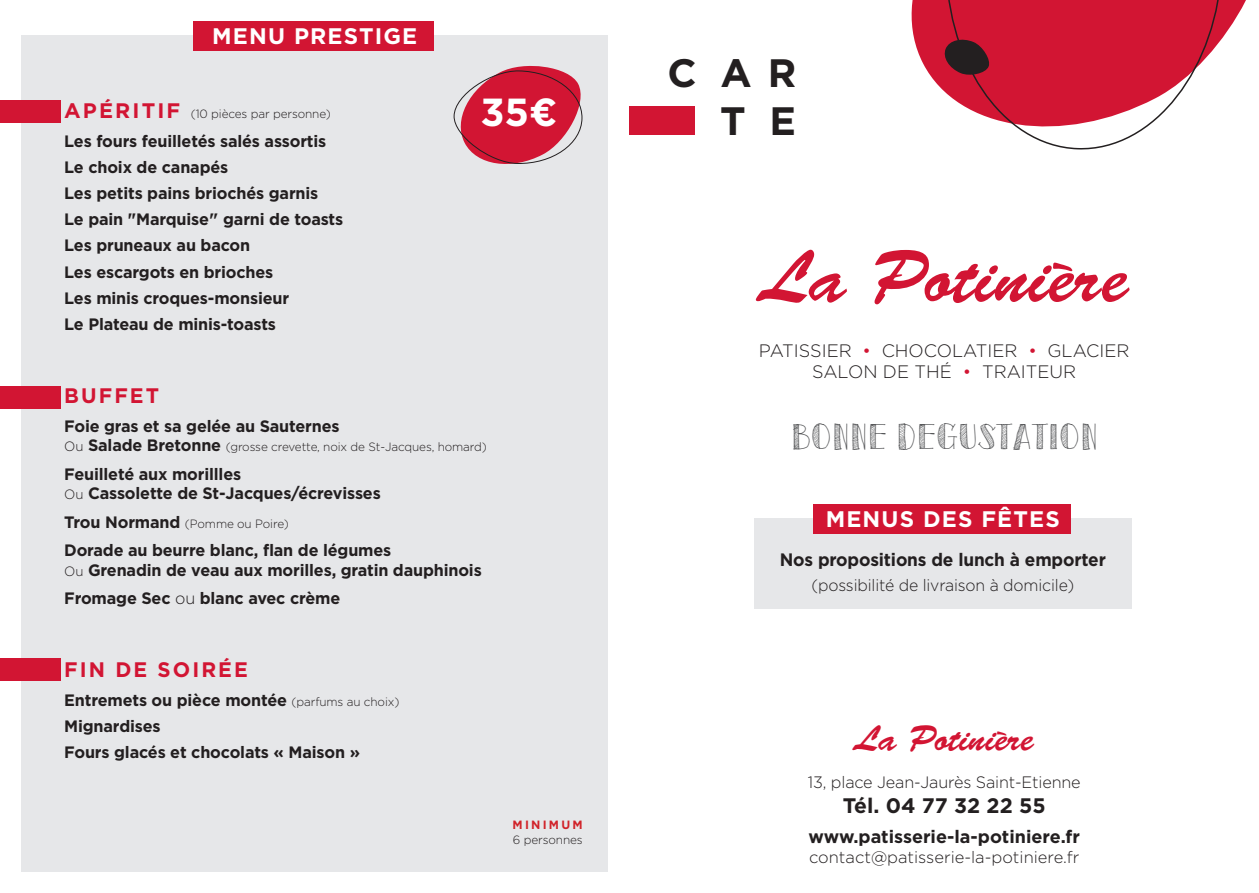
<style>
.page{position:relative;width:1259px;height:893px;background:#fff}
.page>*{position:absolute;margin:0;border:0;box-sizing:border-box;transform-origin:0 0}
.t1{font:73.05px "Brush Script";color:#d21533}
.t2{font:700 39.6px/47.5px "Gotham";letter-spacing:.6em;color:#231f20}
.t3{font:700 39.15px "Gotham";color:#fff}
.t4{font:36px "Sketch Toronto";color:#57585a}
.t5{font:35.55px "Brush Script";color:#d21533}
.t6{font:700 22.5px "Gotham";letter-spacing:.05em;color:#fff}
.t7{font:700 21px "Gotham";letter-spacing:.1em;color:#d21533}
.t8{font:700 21px "Gotham";color:#231f20}
.t9{font:300 18px/21.6px "Gotham";color:#231f20;text-align:center}
.t10{font:700 18px "Gotham";letter-spacing:-.01em;color:#231f20;scale:.96 1}
.t11{font:700 18px "Gotham";letter-spacing:-.01em;color:#231f20}
.t12{font:700 16.5px/26.2px "Gotham";letter-spacing:-.01em;color:#231f20}
.t13{font:300 16.5px "Gotham";letter-spacing:-.01em;color:#231f20}
.t14{font:300 16.5px "Gotham";letter-spacing:-.01em;color:#231f20;scale:.96 1}
.t15{font:300 12px "Gotham";letter-spacing:-.01em;color:#231f20}
.t16{font:700 12px "Gotham";letter-spacing:.19em;color:#d1232a}
.s1{font-weight:700;font-size:21px;color:#d21533}
.s2{font-size:13.5px}
.s3{font-weight:700;font-size:16.5px}
.s4{font-weight:300;font-size:13.5px}
.s5{font-weight:300}
.s6{font-weight:300;font-size:12px}
.s7{color:#d21533}
</style>
<div class="page">
<div style="left:754px;top:519px;width:377px;height:90px;background:#e6e7e9"></div>
<svg style="left:911px;top:0;width:335px;height:88px"></svg>
<div style="left:813px;top:504px;width:257px;height:30px;background:#d21533"></div>
<svg style="left:941px;top:0;width:283px;height:150px"></svg>
<div style="left:629px;top:106px;width:66px;height:28px;background:#d21533"></div>
<div style="left:21px;top:35px;width:587px;height:837px;background:#e6e7e9"></div>
<div style="left:0;top:100px;width:61px;height:23px;background:#d21533"></div>
<div style="left:0;top:386px;width:61px;height:23px;background:#d21533"></div>
<div style="left:0;top:658px;width:61px;height:23px;background:#d21533"></div>
<svg style="left:453px;top:65px;width:130px;height:99px"></svg>
<div style="left:193px;top:21px;width:241px;height:30px;background:#d21533"></div>
<h3 class="t6" style="left:212px;top:21px;width:206px">MENU PRESTIGE</h3>
<p class="t15" style="left:64px;top:107px;width:268px"><span class="s1">APÉRITIF</span> (10 pièces par personne)</p>
<p class="t12" style="left:64px;top:128px;width:280px">Les fours feuilletés salés assortis<br>Le choix de canapés<br>Les petits pains briochés garnis<br>Le pain "Marquise" garni de toasts<br>Les pruneaux au bacon<br>Les escargots en brioches<br>Les minis croques-monsieur<br>Le Plateau de minis-toasts</p>
<h3 class="t3" style="left:480px;top:86px;width:78px">35€</h3>
<p class="t7" style="left:64px;top:382px;width:96px">BUFFET</p>
<p class="t12" style="left:64px;top:412px;width:277px">Foie gras et sa gelée au Sauternes</p>
<p class="t15" style="left:64px;top:440px;width:424px"><span class="s2">Ou</span> <span class="s3">Salade Bretonne</span> (grosse crevette, noix de St-Jacques, homard)</p>
<p class="t12" style="left:64px;top:464px;width:318px;line-height:19.8px">Feuilleté aux morillles<br><span class="s4">Ou</span> Cassolette de St-Jacques/écrevisses</p>
<p class="t15" style="left:64px;top:516px;width:226px"><span class="s3">Trou Normand</span> (Pomme ou Poire)</p>
<p class="t12" style="left:64px;top:540px;width:419px;line-height:19.8px">Dorade au beurre blanc, flan de légumes<br><span class="s4">Ou</span> Grenadin de veau aux morilles, gratin dauphinois</p>
<p class="t12" style="left:64px;top:585px;width:278px">Fromage Sec <span class="s5">ou</span> blanc avec crème</p>
<p class="t7" style="left:64px;top:656px;width:185px">FIN DE SOIRÉE</p>
<p class="t12" style="left:64px;top:687px;width:337px">Entremets ou pièce montée <span class="s6">(parfums au choix)<br></span>Mignardises<br>Fours glacés et chocolats « Maison »</p>
<p class="t16" style="left:512px;top:817px;width:72px">MINIMUM</p>
<p class="t15" style="left:513px;top:832px;width:71px">6 personnes</p>
<h2 class="t2" style="left:667px;top:49px;width:130px">CAR<br>RTE</h2>
<h1 class="t1" style="left:760px;top:236px;width:372px">La Potinière</h1>
<p class="t9" style="left:759px;top:339px;width:372px">PATISSIER <span class="s7">•</span> CHOCOLATIER <span class="s7">•</span> GLACIER<br>SALON DE THÉ <span class="s7">•</span> TRAITEUR</p>
<h3 class="t4" style="left:791px;top:418px;width:309px">BONNE DEGUSTATION</h3>
<h3 class="t6" style="left:826px;top:504px;width:236px">MENUS DES FÊTES</h3>
<p class="t10" style="left:780px;top:548px;width:341px">Nos propositions de lunch à emporter</p>
<p class="t14" style="left:811px;top:574px;width:275px">(possibilité de livraison à domicile)</p>
<h3 class="t5" style="left:854px;top:719px;width:182px">La Potinière</h3>
<p class="t13" style="left:808px;top:771px;width:274px">13, place Jean-Jaurès Saint-Etienne</p>
<p class="t8" style="left:843px;top:791px;width:204px">Tél. 04 77 32 22 55</p>
<p class="t11" style="left:808px;top:825px;width:273px">www.patisserie-la-potiniere.fr</p>
<p class="t13" style="left:809px;top:846px;width:272px">contact@patisserie-la-potiniere.fr</p>
</div>
